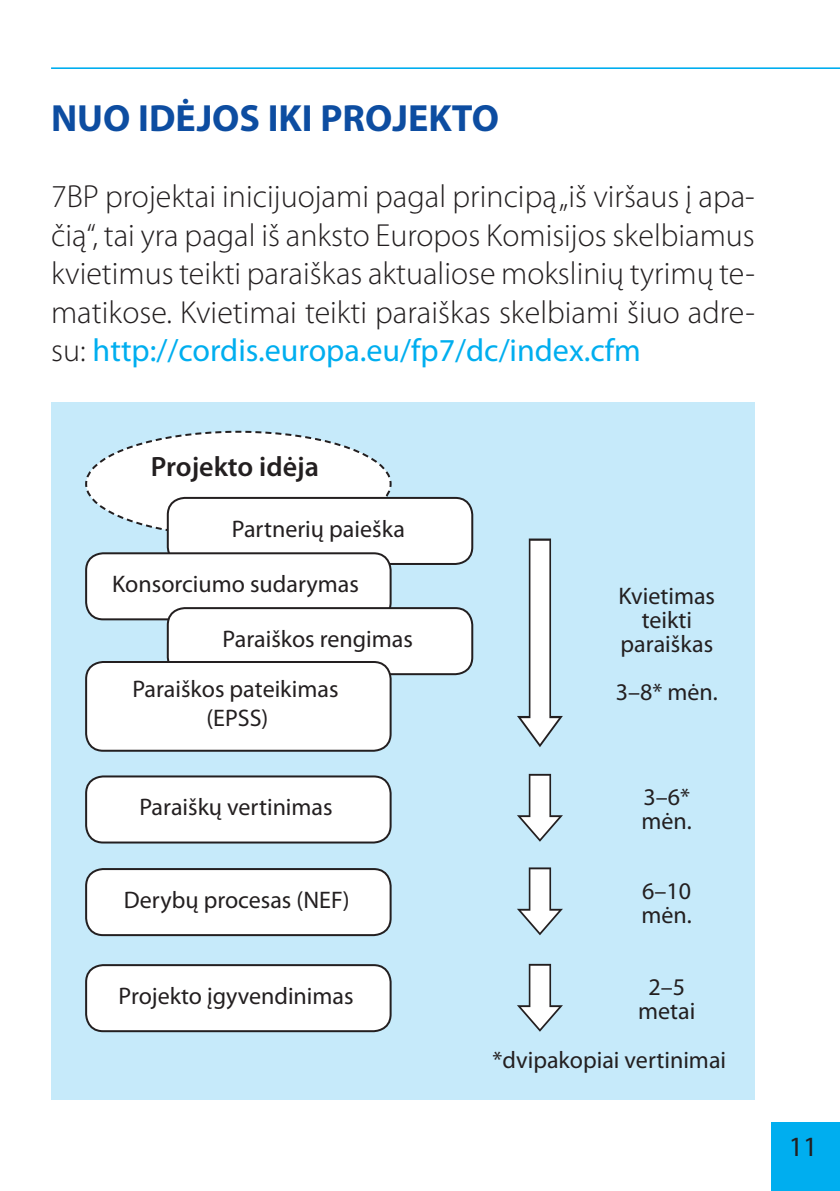
<style>
.page{position:relative;width:840px;height:1191px;background:#fff}
.page>*{position:absolute;margin:0;border:0;box-sizing:border-box;transform-origin:0 0}
.t1{font:700 38px "Myriad Pro";color:#0d4da1}
.t2{font:300 32px/38.4px "Myriad Pro";color:#231f20;text-align:justify}
.t3{font:600 28px "Myriad Pro";color:#231f20}
.t4{font:28px "Myriad Pro";color:#231f20}
.t5{font:24px/24px "Myriad Pro";color:#231f20}
.s1{font-weight:400;color:#00aeef}
</style>
<div class="page">
<hr style="left:51px;top:67px;width:788px;height:2px;background:#00aeef">
<div style="left:771px;top:1122px;width:68px;height:69px;background:#00aeef"></div>
<div style="left:51px;top:403px;width:703px;height:697px;background:#c6eafa"></div>
<div style="left:86px;top:776px;width:304px;height:66px;background:#fff;border-radius:17px"></div>
<div style="left:85px;top:775px;width:306px;height:68px;border:2px solid #231f20;border-radius:17px"></div>
<div style="left:86px;top:869px;width:304px;height:66px;background:#fff;border-radius:17px"></div>
<div style="left:85px;top:868px;width:306px;height:68px;border:2px solid #231f20;border-radius:17px"></div>
<div style="left:86px;top:965px;width:304px;height:66px;background:#fff;border-radius:17px"></div>
<div style="left:85px;top:964px;width:306px;height:68px;border:2px solid #231f20;border-radius:17px"></div>
<svg style="left:517px;top:538px;width:45px;height:209px"></svg>
<svg style="left:85px;top:430px;width:307px;height:108px"></svg>
<div style="left:168px;top:498px;width:304px;height:66px;background:#fff;border-radius:17px"></div>
<div style="left:167px;top:497px;width:306px;height:68px;border:2px solid #231f20;border-radius:17px"></div>
<div style="left:86px;top:553px;width:304px;height:66px;background:#fff;border-radius:17px"></div>
<div style="left:85px;top:552px;width:306px;height:68px;border:2px solid #231f20;border-radius:17px"></div>
<div style="left:168px;top:608px;width:304px;height:66px;background:#fff;border-radius:17px"></div>
<div style="left:167px;top:607px;width:306px;height:68px;border:2px solid #231f20;border-radius:17px"></div>
<div style="left:86px;top:662px;width:304px;height:88px;background:#fff;border-radius:17px"></div>
<div style="left:85px;top:661px;width:306px;height:90px;border:2px solid #231f20;border-radius:17px"></div>
<svg style="left:517px;top:964px;width:45px;height:67px"></svg>
<svg style="left:517px;top:867px;width:45px;height:68px"></svg>
<svg style="left:517px;top:774px;width:45px;height:67px"></svg>
<p class="t1" style="left:51px;top:103px;width:449px">NUO IDĖJOS IKI PROJEKTO</p>
<p class="t2" style="left:51px;top:180px;width:705px">7BP projektai inicijuojami pagal principą „iš viršaus į apa&shy;čią“, tai yra pagal iš anksto Europos Komisijos skelbiamus kvietimus teikti paraiškas aktualiose mokslinių tyrimų te&shy;matikose. Kvietimai teikti paraiškas skelbiami šiuo adre&shy;su: <span class="s1">http://cordis.europa.eu/fp7/dc/index.cfm</span></p>
<p class="t3" style="left:151px;top:456px;width:169px">Projekto idėja</p>
<p class="t5" style="left:232px;top:519px;width:174px">Partnerių paieška</p>
<p class="t5" style="left:112px;top:574px;width:248px">Konsorciumo sudarymas</p>
<p class="t5" style="left:132px;top:616px;width:282px;line-height:50px;text-indent:90px">Paraiškos rengimas<br>Paraiškos pateikimas</p>
<p class="t5" style="left:206px;top:707px;width:63px">(EPSS)</p>
<p class="t5" style="left:139px;top:797px;width:195px">Paraiškų vertinimas</p>
<p class="t5" style="left:124px;top:890px;width:227px">Derybų procesas (NEF)</p>
<p class="t5" style="left:119px;top:986px;width:236px">Projekto įgyvendinimas</p>
<p class="t5" style="left:618px;top:586px;width:98px;text-align:center">Kvietimas teikti paraiškas</p>
<p class="t5" style="left:615px;top:682px;width:103px">3–8* mėn.</p>
<p class="t5" style="left:641px;top:786px;width:52px">3–6* mėn.</p>
<p class="t5" style="left:641px;top:880px;width:52px">6–10 mėn.</p>
<p class="t5" style="left:637px;top:976px;width:59px;text-align:center">2–5 metai</p>
<p class="t5" style="left:492px;top:1049px;width:235px">*dvipakopiai vertinimai</p>
<p class="t4" style="left:788px;top:1135px;width:30px">11</p>
</div>
